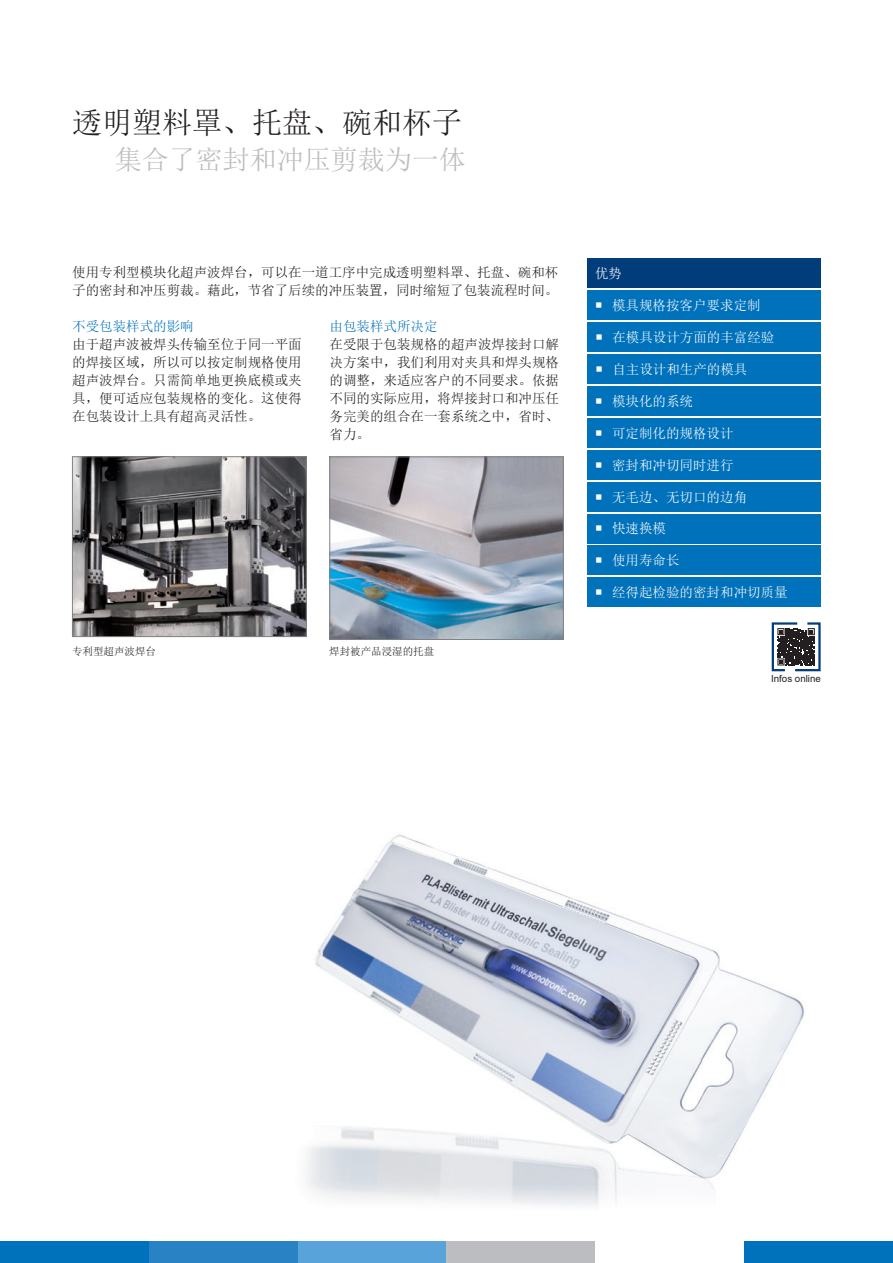
<style>
.page{position:relative;width:893px;height:1263px;background:#fff}
.page>*{position:absolute;margin:0;border:0;box-sizing:border-box;transform-origin:0 0}
.t1{font:30px "Sim Sun";color:#231f20}
.t2{font:27px "Sim Sun";color:#bcbdc0}
.t3{font:13.5px/18px "Sim Sun";color:#231f20;text-align:justify}
.t4{font:13.5px "Sim Sun";color:#fff}
.t5{font:13.5px "Sim Sun";color:#0072bc}
.t6{font:10.5px "Sim Sun";color:#231f20}
.t7{font:9.75px "Arial";color:#231f20}
</style>
<div class="page">
<div style="left:587px;top:290px;width:233px;height:30px;background:#0072bc"></div>
<div style="left:587px;top:386px;width:233px;height:30px;background:#0072bc"></div>
<div style="left:587px;top:418px;width:233px;height:30px;background:#0072bc"></div>
<div style="left:587px;top:354px;width:234px;height:30px;background:#0072bc"></div>
<div style="left:587px;top:514px;width:233px;height:29px;background:#0072bc"></div>
<div style="left:587px;top:546px;width:233px;height:29px;background:#0072bc"></div>
<div style="left:587px;top:259px;width:233px;height:29px;background:#013c7b"></div>
<div style="left:587px;top:450px;width:233px;height:30px;background:#0072bc"></div>
<div style="left:587px;top:482px;width:233px;height:30px;background:#0072bc"></div>
<div style="left:587px;top:322px;width:234px;height:30px;background:#0072bc"></div>
<div style="left:587px;top:577px;width:233px;height:30px;background:#0072bc"></div>
<img style="left:74px;top:459px;width:230px;height:176px">
<div style="left:72px;top:457px;width:234px;height:180px;border:1px solid #808285"></div>
<img style="left:332px;top:459px;width:229px;height:179px">
<div style="left:330px;top:457px;width:233px;height:183px;border:1px solid #808285"></div>
<img style="left:279px;top:834px;width:588px;height:408px">
<div style="left:0;top:1242px;width:149px;height:21px;background:#0072bc"></div>
<div style="left:149px;top:1242px;width:149px;height:21px;background:#2882c4"></div>
<div style="left:298px;top:1242px;width:148px;height:21px;background:#58a4da"></div>
<div style="left:446px;top:1242px;width:149px;height:21px;background:#bcbdc0"></div>
<div style="left:744px;top:1242px;width:149px;height:21px;background:#0072bc"></div>
<svg style="left:771px;top:622px;width:50px;height:50px"></svg>
<h1 class="t1" style="left:72px;top:107px;width:391px">透明塑料罩、托盘、碗和杯子</h1>
<h2 class="t2" style="left:115px;top:145px;width:352px">集合了密封和冲压剪裁为一体</h2>
<p class="t3" style="left:72px;top:263px;width:487px">使用专利型模块化超声波焊台，可以在一道工序中完成透明塑料罩、托盘、碗和杯子的密封和冲压剪裁。藉此，节省了后续的冲压装置，同时缩短了包装流程时间。</p>
<p class="t5" style="left:72px;top:319px;width:123px">不受包装样式的影响</p>
<p class="t3" style="left:72px;top:335px;width:231px">由于超声波被焊头传输至位于同一平面的焊接区域，所以可以按定制规格使用超声波焊台。只需简单地更换底模或夹具，便可适应包装规格的变化。这使得在包装设计上具有超高灵活性。</p>
<p class="t5" style="left:330px;top:319px;width:109px">由包装样式所决定</p>
<p class="t3" style="left:330px;top:335px;width:231px">在受限于包装规格的超声波焊接封口解决方案中，我们利用对夹具和焊头规格的调整，来适应客户的不同要求。依据不同的实际应用，将焊接封口和冲压任务完美的组合在一套系统之中，省时、省力。</p>
<p class="t6" style="left:72px;top:646px;width:86px">专利型超声波焊台</p>
<p class="t6" style="left:329px;top:646px;width:106px">焊封被产品浸湿的托盘</p>
<p class="t4" style="left:595px;top:267px;width:28px">优势</p>
<p class="t4" style="left:612px;top:299px;width:150px">模具规格按客户要求定制</p>
<p class="t4" style="left:612px;top:330px;width:164px">在模具设计方面的丰富经验</p>
<p class="t4" style="left:612px;top:362px;width:136px">自主设计和生产的模具</p>
<p class="t4" style="left:612px;top:394px;width:82px">模块化的系统</p>
<p class="t4" style="left:612px;top:426px;width:123px">可定制化的规格设计</p>
<p class="t4" style="left:612px;top:458px;width:123px">密封和冲切同时进行</p>
<p class="t4" style="left:612px;top:490px;width:136px">无毛边、无切口的边角</p>
<p class="t4" style="left:612px;top:522px;width:55px">快速换模</p>
<p class="t4" style="left:612px;top:554px;width:69px">使用寿命长</p>
<p class="t4" style="left:612px;top:586px;width:177px">经得起检验的密封和冲切质量</p>
<p class="t7" style="left:771px;top:672px;width:51px">Infos online</p>
</div>
